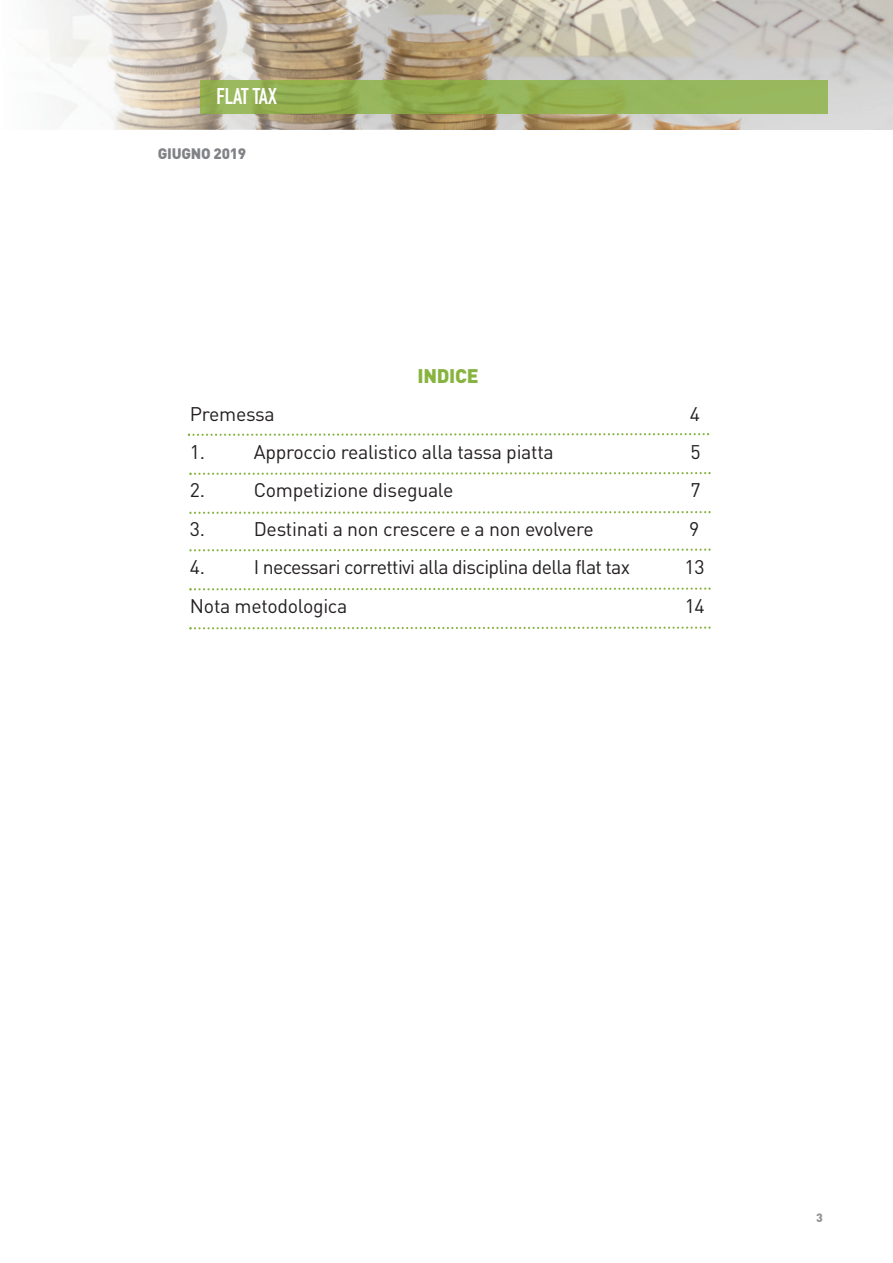
<style>
.page{position:relative;width:893px;height:1263px;background:#fff}
.page>*{position:absolute;margin:0;border:0;box-sizing:border-box;transform-origin:0 0}
.t1{font:700 22.5px "DIN Condensed";color:#fff}
.t2{font:19.5px "DIN";letter-spacing:-.015em;color:#231f20}
.t3{font:19.5px "DIN";letter-spacing:-.035em;color:#231f20}
.t4{font:900 19.5px "DIN";letter-spacing:-.015em;color:#87b33f}
.t5{font:900 15px "DIN";letter-spacing:-.015em;color:#808285}
.t6{font:900 12px "DIN";color:#939598}
</style>
<div class="page">
<img style="left:426px;top:0;width:467px;height:130px">
<img style="left:40px;top:0;width:386px;height:130px">
<img style="left:201px;top:80px;width:627px;height:33px">
<svg style="left:187px;top:433px;width:522px;height:3px"></svg>
<svg style="left:189px;top:472px;width:522px;height:3px"></svg>
<svg style="left:189px;top:511px;width:522px;height:3px"></svg>
<svg style="left:189px;top:548px;width:522px;height:4px"></svg>
<svg style="left:189px;top:587px;width:522px;height:4px"></svg>
<svg style="left:189px;top:626px;width:522px;height:4px"></svg>
<p class="t1" style="left:216px;top:88px;width:62px">FLAT TAX</p>
<p class="t5" style="left:158px;top:148px;width:90px">GIUGNO 2019</p>
<p class="t4" style="left:418px;top:369px;width:63px">INDICE</p>
<p class="t2" style="left:190px;top:407px;width:86px">Premessa</p>
<p class="t2" style="left:690px;top:407px;width:12px">4</p>
<p class="t2" style="left:190px;top:445px;width:17px">1.</p>
<p class="t2" style="left:254px;top:445px;width:301px">Approccio realistico alla tassa piatta</p>
<p class="t2" style="left:690px;top:445px;width:12px">5</p>
<p class="t2" style="left:190px;top:484px;width:17px">2.</p>
<p class="t2" style="left:254px;top:484px;width:201px">Competizione diseguale</p>
<p class="t2" style="left:690px;top:484px;width:12px">7</p>
<p class="t2" style="left:190px;top:522px;width:17px">3.</p>
<p class="t2" style="left:254px;top:522px;width:341px">Destinati a non crescere e a non evolvere</p>
<p class="t2" style="left:689px;top:522px;width:12px">9</p>
<p class="t2" style="left:190px;top:560px;width:17px">4.</p>
<p class="t3" style="left:254px;top:560px;width:378px">I necessari correttivi alla disciplina della flat tax</p>
<p class="t2" style="left:684px;top:560px;width:22px">13</p>
<p class="t2" style="left:190px;top:599px;width:159px">Nota metodologica</p>
<p class="t2" style="left:685px;top:599px;width:22px">14</p>
<p class="t6" style="left:816px;top:1213px;width:8px">3</p>
</div>
